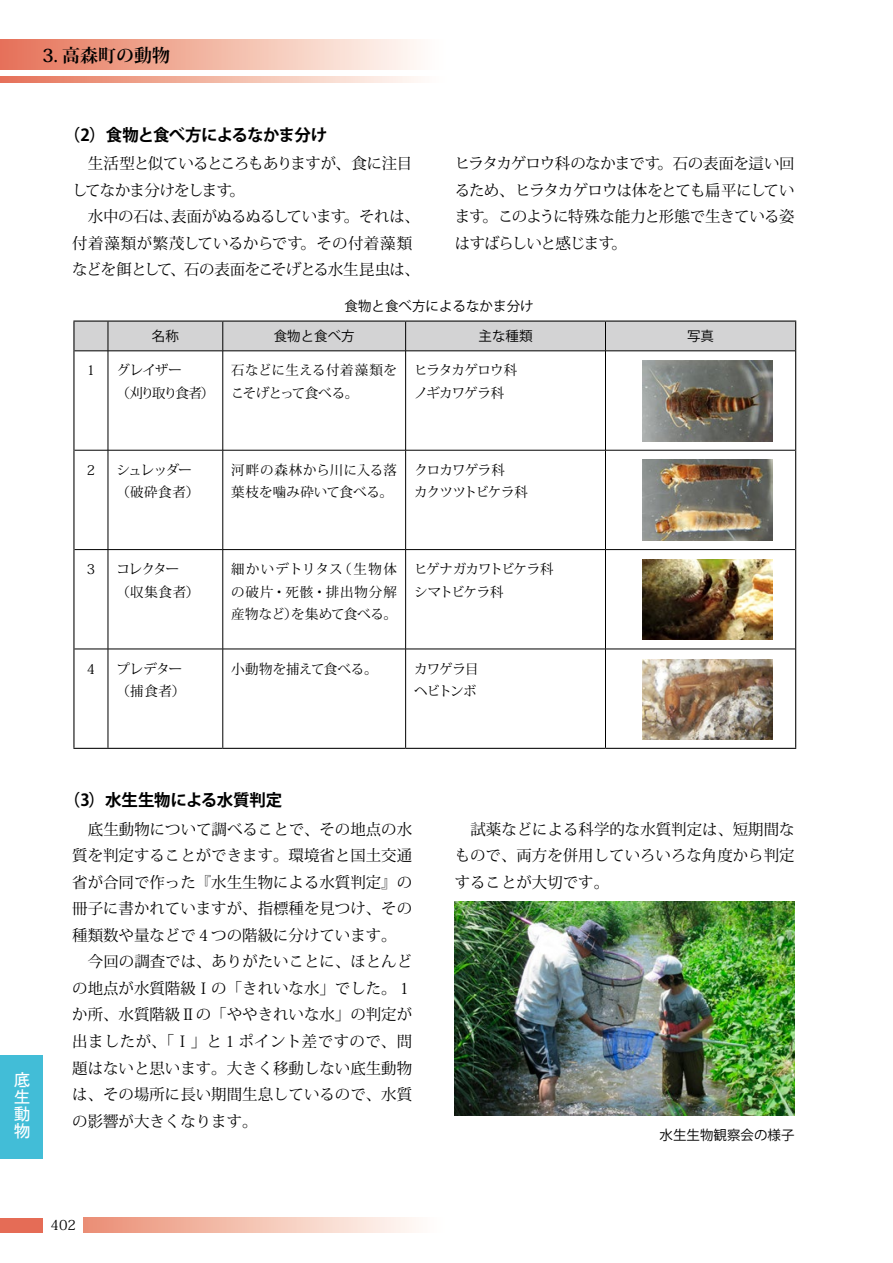
<style>
.page{position:relative;width:893px;height:1263px;background:#fff}
.page>*{position:absolute;margin:0;border:0;box-sizing:border-box;transform-origin:0 0}
.t1{font:700 18px "Koz Min Pr 6 N";color:#000}
.t2{font:17.25px/17.2px "MS Gothic";color:#fff;text-align:justify}
.t3{font:700 16.5px "Koz Go Pro";letter-spacing:-.035em;color:#000}
.t4{font:700 16.5px "Koz Go Pro";letter-spacing:-.015em;color:#000}
.t5{font:15.45px/26.5px "Koz Min Pr 6 N";color:#000;text-align:justify}
.t6{font:15.45px/26.5px "Koz Min Pr 6 N";letter-spacing:-.03em;color:#000}
.t7{font:15.45px/26.5px "Koz Min Pr 6 N";letter-spacing:-.045em;color:#000}
.t8{font:13.8px "Koz Min Pr 6 N";color:#000}
.t9{font:13.5px/22.5px "Koz Min Pr 6 N";letter-spacing:-.02em;color:#000;text-align:justify}
.t10{font:13.5px "Koz Go Pr 6 N";color:#000}
.t11{font:13.5px/22.5px "Koz Min Pr 6 N";letter-spacing:-.05em;color:#000}
.t12{font:13.5px/22.5px "Koz Min Pr 6 N";letter-spacing:.01em;color:#000}
.t13{font:13.5px/22.5px "Koz Min Pr 6 N";letter-spacing:.005em;color:#000}
.t14{font:13.5px/22.5px "Koz Min Pr 6 N";letter-spacing:-.06em;color:#000}
.t15{font:13.5px/22.5px "Koz Min Pr 6 N";letter-spacing:-.055em;color:#000}
.t16{font:13.5px/22.5px "Koz Min Pr 6 N";letter-spacing:-.075em;color:#000}
.t17{font:13.5px/22.5px "Koz Min Pr 6 N";letter-spacing:-.045em;color:#000}
.t18{font:13.5px/22.5px "Koz Min Pr 6 N";color:#000}
.t19{font:13.5px/22.5px "Koz Min Pr 6 N";letter-spacing:-.065em;color:#000}
</style>
<div class="page">
<hr style="left:73px;top:351px;width:1px;height:99px;background:#000">
<hr style="left:795px;top:351px;width:1px;height:99px;background:#000">
<hr style="left:73px;top:450px;width:1px;height:100px;background:#000">
<hr style="left:795px;top:450px;width:1px;height:100px;background:#000">
<hr style="left:73px;top:550px;width:1px;height:99px;background:#000">
<hr style="left:795px;top:550px;width:1px;height:99px;background:#000">
<svg style="left:73px;top:321px;width:723px;height:30px;background:#c8c8c9"></svg>
<hr style="left:74px;top:351px;width:34px;height:1px;background:#000">
<hr style="left:108px;top:351px;width:115px;height:1px;background:#000">
<hr style="left:108px;top:351px;width:1px;height:99px;background:#000">
<hr style="left:223px;top:351px;width:183px;height:1px;background:#000">
<hr style="left:223px;top:351px;width:1px;height:99px;background:#000">
<hr style="left:406px;top:351px;width:199px;height:1px;background:#000">
<hr style="left:405px;top:351px;width:1px;height:99px;background:#000">
<hr style="left:605px;top:351px;width:190px;height:1px;background:#000">
<hr style="left:605px;top:351px;width:1px;height:99px;background:#000">
<hr style="left:74px;top:450px;width:34px;height:1px;background:#000">
<hr style="left:108px;top:450px;width:115px;height:1px;background:#000">
<hr style="left:108px;top:450px;width:1px;height:99px;background:#000">
<hr style="left:223px;top:450px;width:183px;height:1px;background:#000">
<hr style="left:223px;top:450px;width:1px;height:99px;background:#000">
<hr style="left:406px;top:450px;width:199px;height:1px;background:#000">
<hr style="left:405px;top:450px;width:1px;height:99px;background:#000">
<hr style="left:605px;top:450px;width:190px;height:1px;background:#000">
<hr style="left:605px;top:450px;width:1px;height:99px;background:#000">
<hr style="left:74px;top:549px;width:34px;height:1px;background:#000">
<hr style="left:108px;top:549px;width:115px;height:1px;background:#000">
<hr style="left:108px;top:550px;width:1px;height:99px;background:#000">
<hr style="left:223px;top:549px;width:183px;height:1px;background:#000">
<hr style="left:223px;top:550px;width:1px;height:99px;background:#000">
<hr style="left:406px;top:549px;width:199px;height:1px;background:#000">
<hr style="left:405px;top:550px;width:1px;height:99px;background:#000">
<hr style="left:605px;top:549px;width:190px;height:1px;background:#000">
<hr style="left:605px;top:550px;width:1px;height:99px;background:#000">
<hr style="left:74px;top:649px;width:34px;height:1px;background:#000">
<hr style="left:108px;top:649px;width:115px;height:1px;background:#000">
<hr style="left:108px;top:649px;width:1px;height:99px;background:#000">
<hr style="left:223px;top:649px;width:183px;height:1px;background:#000">
<hr style="left:223px;top:649px;width:1px;height:99px;background:#000">
<hr style="left:406px;top:649px;width:199px;height:1px;background:#000">
<hr style="left:405px;top:649px;width:1px;height:99px;background:#000">
<hr style="left:605px;top:649px;width:190px;height:1px;background:#000">
<hr style="left:605px;top:649px;width:1px;height:99px;background:#000">
<hr style="left:73px;top:649px;width:1px;height:99px;background:#000">
<hr style="left:795px;top:649px;width:1px;height:99px;background:#000">
<hr style="left:73px;top:748px;width:35px;height:1px;background:#000">
<hr style="left:108px;top:748px;width:115px;height:1px;background:#000">
<hr style="left:223px;top:748px;width:183px;height:1px;background:#000">
<hr style="left:406px;top:748px;width:199px;height:1px;background:#000">
<hr style="left:605px;top:748px;width:191px;height:1px;background:#000">
<img style="left:642px;top:361px;width:130px;height:80px">
<img style="left:642px;top:460px;width:130px;height:80px">
<img style="left:642px;top:559px;width:130px;height:81px">
<img style="left:642px;top:659px;width:130px;height:81px">
<img style="left:455px;top:902px;width:340px;height:213px">
<svg style="left:0;top:77px;width:418px;height:6px;background:#f2b5a4"></svg>
<div style="left:0;top:1218px;width:42px;height:14px;background:#e56c56"></div>
<svg style="left:84px;top:1218px;width:332px;height:14px;background:#f4c3b3"></svg>
<div style="left:0;top:40px;width:448px;height:30px;background:linear-gradient(to right,#e67356,#fffffe)"></div>
<div style="left:0;top:1055px;width:43px;height:103px;background:#42bdd7"></div>
<p class="t1" style="left:43px;top:45px;width:129px">3. 高森町の動物</p>
<p class="t3" style="left:64px;top:124px;width:265px">（2）食物と食べ方によるなかま分け</p>
<p class="t7" style="left:72px;top:151px;width:341px;text-indent:16px">生活型と似ているところもありますが、食に注目してなかま分けをします。</p>
<p class="t6" style="left:72px;top:204px;width:349px;text-indent:16px">水中の石は、表面がぬるぬるしています。それは、付着藻類が繁茂しているからです。その付着藻類などを餌として、石の表面をこそげとる水生昆虫は、</p>
<p class="t5" style="left:455px;top:151px;width:341px">ヒラタカゲロウ科のなかまです。石の表面を這い回るため、ヒラタカゲロウは体をとても扁平にしています。このように特殊な能力と形態で生きている姿はすばらしいと感じます。</p>
<p class="t10" style="left:345px;top:298px;width:191px">食物と食べ方によるなかま分け</p>
<p class="t10" style="left:152px;top:328px;width:28px">名称</p>
<p class="t10" style="left:274px;top:328px;width:82px">食物と食べ方</p>
<p class="t10" style="left:479px;top:328px;width:55px">主な種類</p>
<p class="t10" style="left:687px;top:328px;width:28px">写真</p>
<p class="t9" style="left:87px;top:360px;width:10px">1</p>
<p class="t16" style="left:116px;top:360px;width:99px">グレイザー<br>（刈り取り食者）</p>
<p class="t13" style="left:231px;top:360px;width:167px">石などに生える付着藻類をこそげとって食べる。</p>
<p class="t11" style="left:414px;top:360px;width:105px">ヒラタカゲロウ科ノギカワゲラ科</p>
<p class="t9" style="left:87px;top:459px;width:10px">2</p>
<p class="t17" style="left:116px;top:459px;width:84px">シュレッダー（破砕食者）</p>
<p class="t12" style="left:231px;top:459px;width:167px">河畔の森林から川に入る落葉枝を噛み砕いて食べる。</p>
<p class="t15" style="left:414px;top:459px;width:115px">クロカワゲラ科<br>カクツツトビケラ科</p>
<p class="t9" style="left:87px;top:558px;width:10px">3</p>
<p class="t11" style="left:116px;top:558px;width:84px">コレクター<br>（収集食者）</p>
<p class="t9" style="left:231px;top:558px;width:167px">細かいデトリタス（生物体の破片・死骸・排出物分解産物など）を集めて食べる。</p>
<p class="t14" style="left:414px;top:558px;width:141px">ヒゲナガカワトビケラ科シマトビケラ科</p>
<p class="t9" style="left:87px;top:658px;width:10px">4</p>
<p class="t18" style="left:116px;top:658px;width:70px">プレデター（捕食者）</p>
<p class="t9" style="left:231px;top:658px;width:148px">小動物を捕えて食べる。</p>
<p class="t19" style="left:414px;top:658px;width:66px">カワゲラ目ヘビトンボ</p>
<p class="t2" style="left:13px;top:1071px;width:18px">底生動物</p>
<p class="t4" style="left:64px;top:789px;width:220px">（3）水生生物による水質判定</p>
<p class="t5" style="left:72px;top:816px;width:341px;text-indent:16px">底生動物について調べることで、その地点の水質を判定することができます。環境省と国土交通省が合同で作った『水生生物による水質判定』の冊子に書かれていますが、指標種を見つけ、その種類数や量などで４つの階級に分けています。</p>
<p class="t5" style="left:72px;top:949px;width:341px;text-indent:16px">今回の調査では、ありがたいことに、ほとんどの地点が水質階級Ⅰの「きれいな水」でした。１か所、水質階級Ⅱの「ややきれいな水」の判定が出ましたが、「Ⅰ」と１ポイント差ですので、問題はないと思います。大きく移動しない底生動物は、その場所に長い期間生息しているので、水質の影響が大きくなります。</p>
<p class="t8" style="left:51px;top:1217px;width:27px">402</p>
<p class="t5" style="left:455px;top:816px;width:341px;text-indent:16px">試薬などによる科学的な水質判定は、短期間なもので、両方を併用していろいろな角度から判定することが大切です。</p>
<p class="t10" style="left:660px;top:1128px;width:137px">水生生物観察会の様子</p>
</div>
